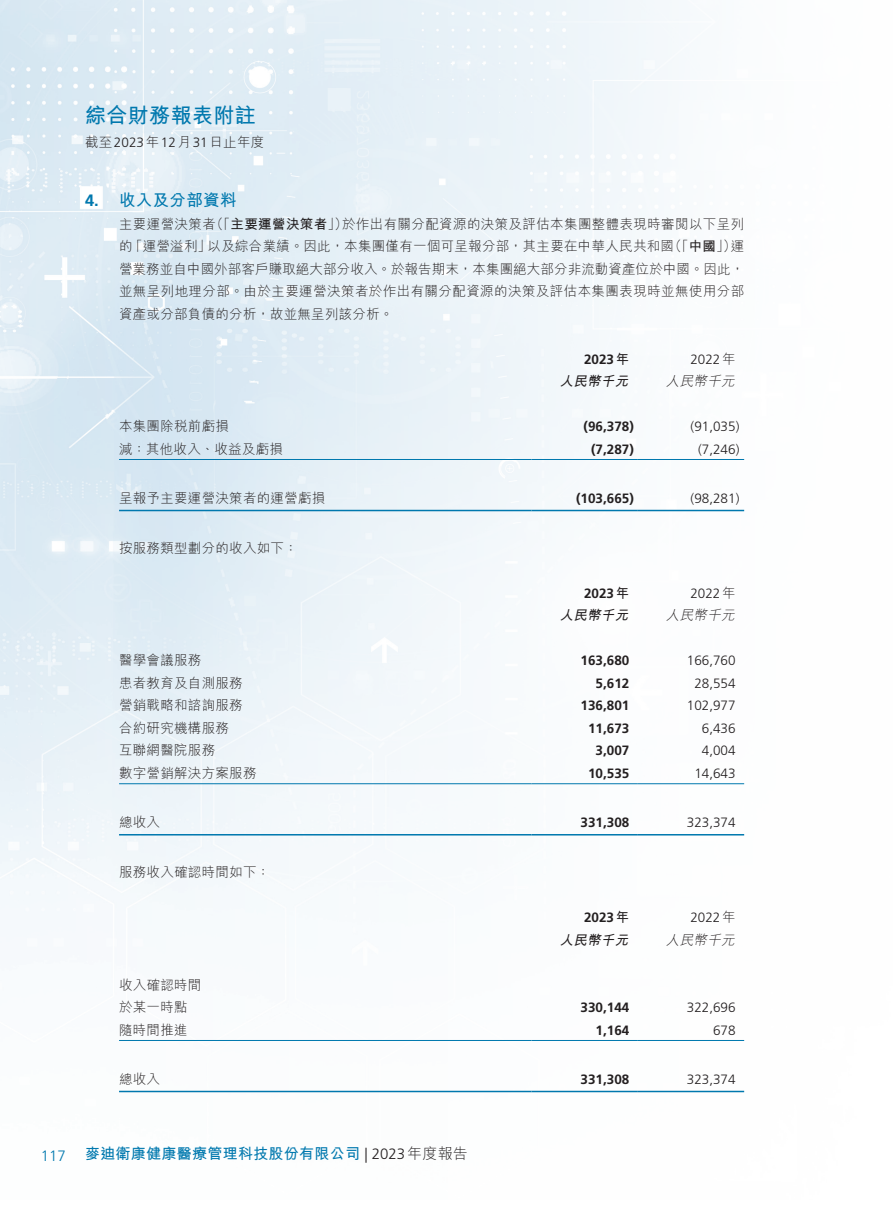
<style>
.page{position:relative;width:893px;height:1212px;background:#fff}
.page>*{position:absolute;margin:0;border:0;box-sizing:border-box;transform-origin:0 0}
.t1{font:700 21px "M Hei HK";letter-spacing:.02em;color:#0078ae}
._01_H1{font:700 16.5px "M Hei HK";letter-spacing:.02em;color:#0078ae}
._01_H1-2{font:700 16.5px "Frutiger LT Std";color:#0078ae}
.t2{font:700 15px "M Hei HK";letter-spacing:.02em;color:#0078ae}
.t3{font:300 15px "Frutiger LT Std";color:#0078ae}
._00_txt{font:300 13.5px/22.5px "M Hei HK";letter-spacing:.02em;color:#231f20}
._50_Table_txt{font:300 13.5px "M Hei HK";letter-spacing:.02em;color:#231f20}
._50_Table_txt-2{font:700 13.5px "Frutiger LT Std";color:#231f20}
._50_Table_txt-3{font:300 13.5px "Frutiger LT Std";color:#231f20}
._50_Table_txt-4{font:italic 300 13.5px "M Hei HK";color:#231f20}
._50_Table_txt-5{font:italic 700 13.5px "M Hei HK";color:#231f20}
._00_txt-2{font:700 13.5px "M Hei HK";letter-spacing:.03em;color:#231f20}
.s1{font-family:"Frutiger LT Std"}
.s2{font-weight:300}
.s3{font-weight:700}
.s4{font-family:"M Hei HK"}
.s5{font-family:"Frutiger LT Std";font-weight:300;color:#231f20}
.s6{font-weight:300;color:#231f20}
</style>
<div class="page">
<img style="left:0;top:0;width:745px;height:1093px">
<hr style="left:119px;top:459px;width:412px;height:1px;background:#0078ae">
<hr style="left:531px;top:459px;width:107px;height:1px;background:#0078ae">
<hr style="left:638px;top:459px;width:106px;height:1px;background:#0078ae">
<hr style="left:119px;top:510px;width:412px;height:1px;background:#0078ae">
<hr style="left:531px;top:510px;width:107px;height:1px;background:#0078ae">
<hr style="left:638px;top:510px;width:106px;height:1px;background:#0078ae">
<hr style="left:119px;top:783px;width:412px;height:1px;background:#0078ae">
<hr style="left:531px;top:783px;width:107px;height:1px;background:#0078ae">
<hr style="left:638px;top:783px;width:106px;height:1px;background:#0078ae">
<hr style="left:119px;top:834px;width:412px;height:1px;background:#0078ae">
<hr style="left:531px;top:834px;width:107px;height:1px;background:#0078ae">
<hr style="left:638px;top:834px;width:106px;height:1px;background:#0078ae">
<hr style="left:119px;top:1040px;width:412px;height:1px;background:#0078ae">
<hr style="left:531px;top:1040px;width:107px;height:1px;background:#0078ae">
<hr style="left:638px;top:1040px;width:106px;height:1px;background:#0078ae">
<hr style="left:119px;top:1091px;width:412px;height:1px;background:#0078ae">
<hr style="left:531px;top:1091px;width:107px;height:1px;background:#0078ae">
<hr style="left:638px;top:1091px;width:106px;height:1px;background:#0078ae">
<h1 class="t1" style="left:85px;top:100px;width:172px">綜合財務報表附註</h1>
<p class="_00_txt" style="left:85px;top:130px;width:181px">截至<span class="s1">2023</span>年<span class="s1">12</span>月<span class="s1">31</span>日止年度</p>
<p class="_01_H1-2" style="left:85px;top:191px;width:15px">4.</p>
<p class="_01_H1" style="left:119px;top:188px;width:119px">收入及分部資料</p>
<p class="_00_txt-2" style="left:210px;top:214px;width:139px"><span class="s2">（「</span>主要運營決策者<span class="s2">」）</span></p>
<p class="_00_txt" style="left:342px;top:212px;width:404px">於作出有關分配資源的決策及評估本集團整體表現時審閱以下呈列</p>
<p class="_00_txt" style="left:119px;top:212px;width:98px">主要運營決策者</p>
<p class="_00_txt" style="left:668px;top:235px;width:69px">（「<span class="s3">中國</span>」）</p>
<p class="_00_txt" style="left:208px;top:235px;width:468px">以及綜合業績。因此，本集團僅有一個可呈報分部，其主要在中華人民共和國</p>
<p class="_00_txt" style="left:129px;top:235px;width:83px">「運營溢利」</p>
<p class="_00_txt" style="left:119px;top:235px;width:627px">的<br>營業務並自中國外部客戶賺取絕大部分收入。於報告期末，本集團絕大部分非流動資產位於中國。因此，並無呈列地理分部。由於主要運營決策者於作出有關分配資源的決策及評估本集團表現時並無使用分部資產或分部負債的分析，故並無呈列該分析。</p>
<p class="_50_Table_txt-3" style="left:690px;top:351px;width:47px">2022 <span class="s4">年</span></p>
<p class="_00_txt" style="left:731px;top:235px;width:15px">運</p>
<p class="_50_Table_txt-2" style="left:584px;top:351px;width:47px">2023<span class="s4">年</span></p>
<p class="_50_Table_txt-5" style="left:560px;top:371px;width:74px">人民幣千元</p>
<p class="_50_Table_txt-4" style="left:666px;top:374px;width:73px">人民幣千元</p>
<p class="_50_Table_txt" style="left:119px;top:419px;width:111px">本集團除稅前虧損</p>
<p class="_50_Table_txt-2" style="left:583px;top:418px;width:52px">)96,378(</p>
<p class="_50_Table_txt-3" style="left:691px;top:419px;width:50px">)91,035(</p>
<p class="_50_Table_txt" style="left:119px;top:442px;width:165px">減：其他收入、收益及虧損</p>
<p class="_50_Table_txt-2" style="left:591px;top:441px;width:44px">)7,287(</p>
<p class="_50_Table_txt-3" style="left:698px;top:441px;width:43px">)7,246(</p>
<p class="_50_Table_txt" style="left:119px;top:491px;width:208px">呈報予主要運營決策者的運營虧損</p>
<p class="_00_txt" style="left:119px;top:536px;width:180px">按服務類型劃分的收入如下：</p>
<p class="_50_Table_txt-2" style="left:576px;top:490px;width:59px">)103,665(</p>
<p class="_50_Table_txt-3" style="left:691px;top:491px;width:50px">)98,281(</p>
<p class="_50_Table_txt-2" style="left:584px;top:585px;width:47px">2023<span class="s4">年</span></p>
<p class="_50_Table_txt-3" style="left:690px;top:585px;width:47px">2022 <span class="s4">年</span></p>
<p class="_50_Table_txt-5" style="left:560px;top:605px;width:74px">人民幣千元</p>
<p class="_50_Table_txt-4" style="left:666px;top:608px;width:73px">人民幣千元</p>
<p class="_50_Table_txt" style="left:119px;top:653px;width:84px">醫學會議服務</p>
<p class="_50_Table_txt-2" style="left:580px;top:653px;width:50px">163,680</p>
<p class="_50_Table_txt-3" style="left:687px;top:653px;width:50px">166,760</p>
<p class="_50_Table_txt" style="left:119px;top:676px;width:125px">患者教育及自測服務</p>
<p class="_50_Table_txt-2" style="left:596px;top:675px;width:35px">5,612</p>
<p class="_50_Table_txt-3" style="left:694px;top:675px;width:43px">28,554</p>
<p class="_50_Table_txt" style="left:119px;top:698px;width:125px">營銷戰略和諮詢服務</p>
<p class="_50_Table_txt-2" style="left:580px;top:698px;width:50px">136,801</p>
<p class="_50_Table_txt-3" style="left:687px;top:698px;width:50px">102,977</p>
<p class="_50_Table_txt" style="left:119px;top:721px;width:111px">合約研究機構服務</p>
<p class="_50_Table_txt-2" style="left:588px;top:720px;width:43px">11,673</p>
<p class="_50_Table_txt-3" style="left:702px;top:720px;width:35px">6,436</p>
<p class="_50_Table_txt" style="left:119px;top:743px;width:98px">互聯網醫院服務</p>
<p class="_50_Table_txt-2" style="left:596px;top:743px;width:35px">3,007</p>
<p class="_50_Table_txt-3" style="left:702px;top:743px;width:35px">4,004</p>
<p class="_50_Table_txt" style="left:119px;top:766px;width:139px">數字營銷解決方案服務</p>
<p class="_50_Table_txt-2" style="left:588px;top:765px;width:43px">10,535</p>
<p class="_50_Table_txt-3" style="left:694px;top:765px;width:43px">14,643</p>
<p class="_50_Table_txt" style="left:119px;top:815px;width:43px">總收入</p>
<p class="_00_txt" style="left:119px;top:861px;width:152px">服務收入確認時間如下：</p>
<p class="_50_Table_txt-2" style="left:580px;top:815px;width:50px">331,308</p>
<p class="_50_Table_txt-3" style="left:687px;top:815px;width:50px">323,374</p>
<p class="_50_Table_txt-2" style="left:584px;top:909px;width:47px">2023<span class="s4">年</span></p>
<p class="_50_Table_txt-3" style="left:690px;top:910px;width:47px">2022 <span class="s4">年</span></p>
<p class="_50_Table_txt-5" style="left:560px;top:930px;width:74px">人民幣千元</p>
<p class="_50_Table_txt-4" style="left:666px;top:933px;width:73px">人民幣千元</p>
<p class="_50_Table_txt" style="left:119px;top:978px;width:84px">收入確認時間</p>
<p class="_50_Table_txt" style="left:119px;top:1000px;width:70px">於某一時點</p>
<p class="_50_Table_txt-2" style="left:580px;top:999px;width:50px">330,144</p>
<p class="_50_Table_txt-3" style="left:687px;top:1000px;width:50px">322,696</p>
<p class="_50_Table_txt" style="left:119px;top:1023px;width:70px">隨時間推進</p>
<p class="_50_Table_txt-2" style="left:596px;top:1022px;width:35px">1,164</p>
<p class="_50_Table_txt-3" style="left:713px;top:1022px;width:24px">678</p>
<p class="_50_Table_txt" style="left:119px;top:1072px;width:43px">總收入</p>
<p class="_50_Table_txt-2" style="left:580px;top:1071px;width:50px">331,308</p>
<p class="_50_Table_txt-3" style="left:687px;top:1072px;width:50px">323,374</p>
<p class="t3" style="left:41px;top:1147px;width:27px">117</p>
<p class="t2" style="left:85px;top:1143px;width:384px">麥迪衛康健康醫療管理科技股份有限公司 <span class="s5">| 2023</span><span class="s6">年度報告</span></p>
</div>
